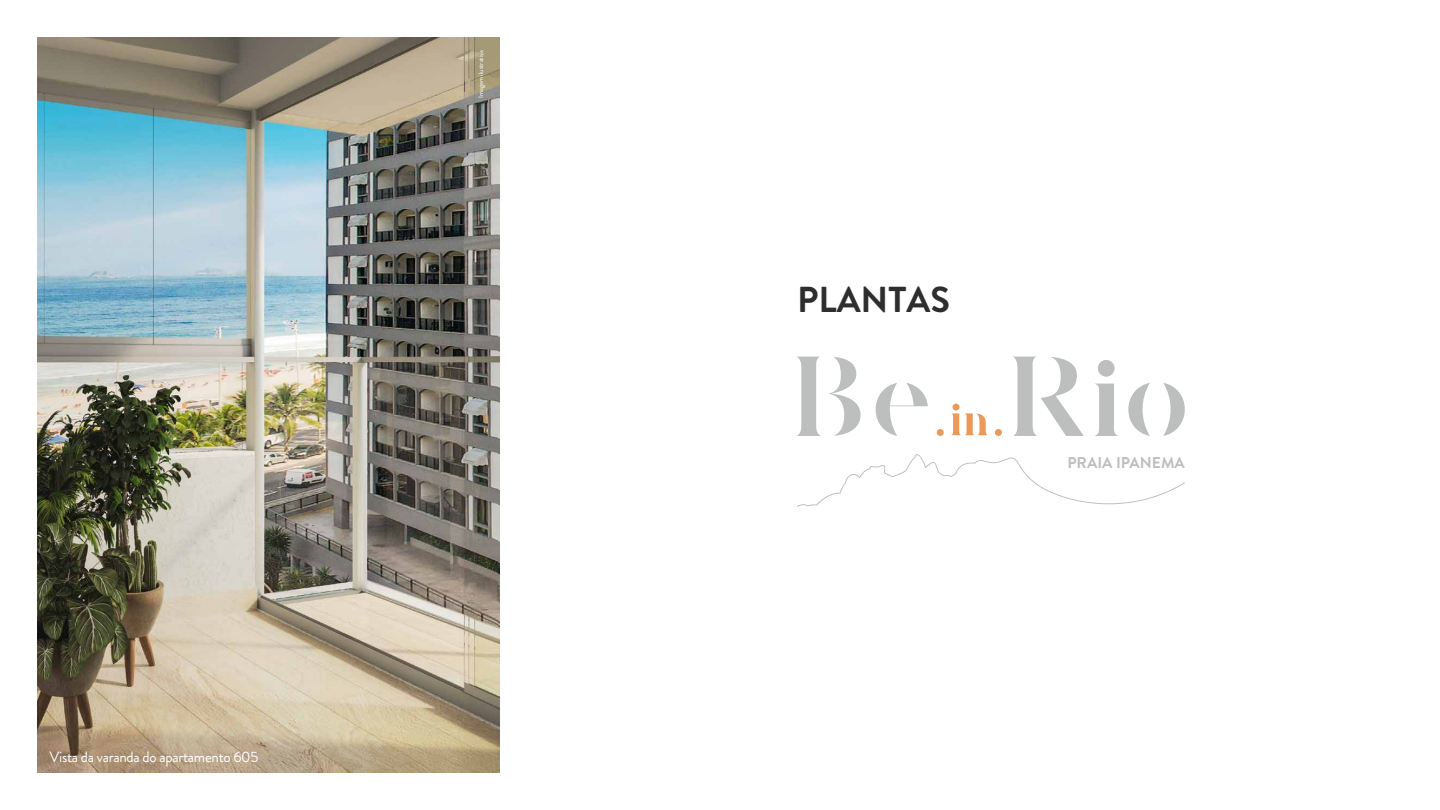
<style>
.page{position:relative;width:1440px;height:810px;background:#fff}
.page>*{position:absolute;margin:0;border:0;box-sizing:border-box;transform-origin:0 0}
.t1{font:700 36.08px "Brandon Grotesque";color:#2e2e2f}
.t2{font:700 15.6px "Brandon Grotesque";color:#bdbfbf}
.t3{font:15px "Brandon Grotesque";letter-spacing:-.02em;color:#fff}
.t4{font:6.75px "Brandon Grotesque";color:#fff}
</style>
<div class="page">
<img style="left:38px;top:38px;width:462px;height:734px">
<svg style="left:1163px;top:383px;width:22px;height:53px"></svg>
<svg style="left:1128px;top:383px;width:22px;height:53px"></svg>
<svg style="left:1013px;top:357px;width:71px;height:79px"></svg>
<svg style="left:1095px;top:384px;width:23px;height:52px"></svg>
<div style="left:1098px;top:360px;width:17px;height:17px;background:#bdbfbf;border-radius:50%"></div>
<svg style="left:797px;top:357px;width:64px;height:79px"></svg>
<svg style="left:876px;top:383px;width:52px;height:53px"></svg>
<svg style="left:797px;top:454px;width:388px;height:53px"></svg>
<div style="left:937px;top:429px;width:7px;height:7px;background:#eb9959;border-radius:50%"></div>
<div style="left:995px;top:429px;width:7px;height:7px;background:#eb9959;border-radius:50%"></div>
<div style="left:953px;top:404px;width:6px;height:7px;background:#eb9959;border-radius:50%"></div>
<svg style="left:951px;top:413px;width:36px;height:22px"></svg>
<p class="t4" style="left:476px;top:98px;width:49px;rotate:-90deg">Imagem ilustrativa</p>
<p class="t3" style="left:50px;top:746px;width:210px">Vista da varanda do apartamento 605</p>
<h1 class="t1" style="left:797px;top:274px;width:154px">PLANTAS</h1>
<p class="t2" style="left:1067px;top:452px;width:119px">PRAIA IPANEMA</p>
</div>
